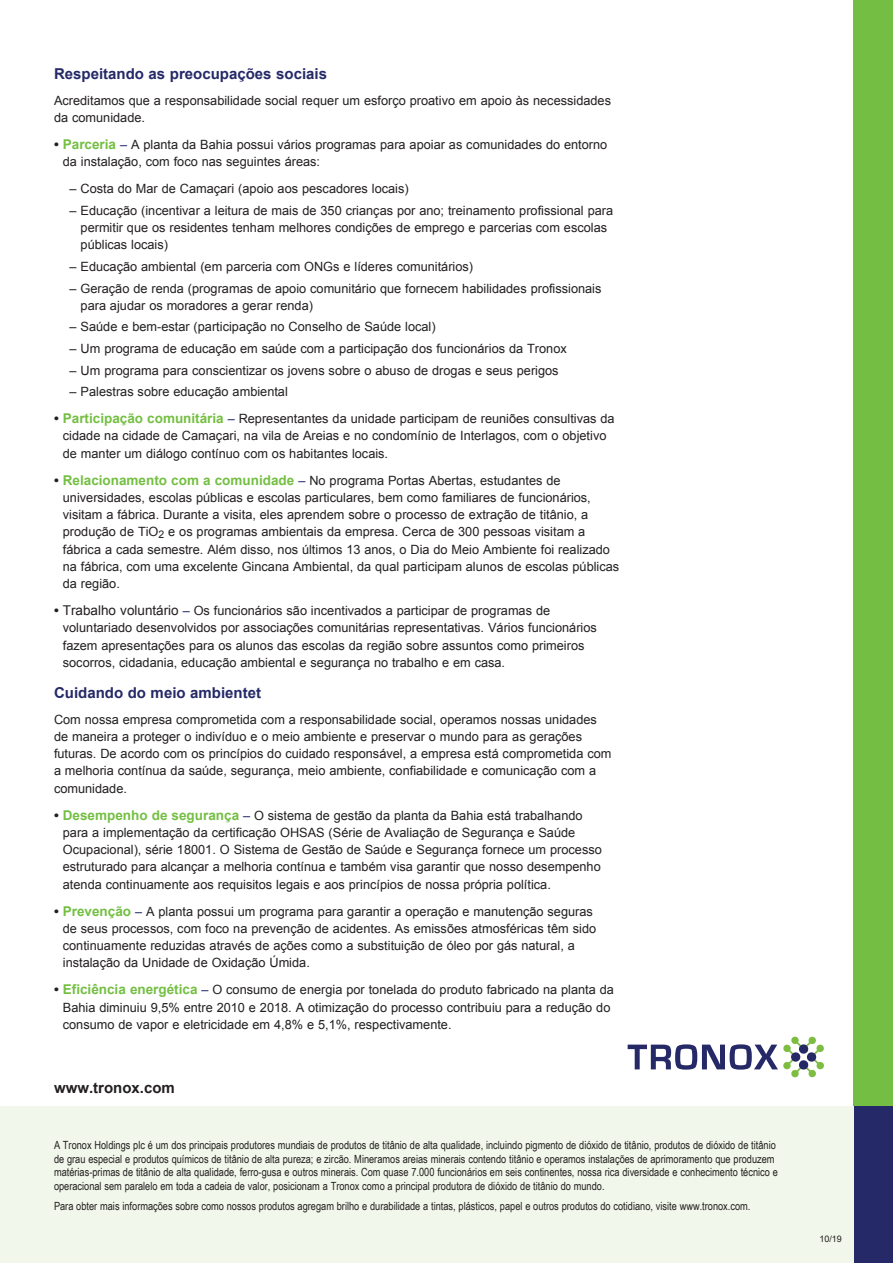
<style>
.page{position:relative;width:893px;height:1263px;background:#fff}
.page>*{position:absolute;margin:0;border:0;box-sizing:border-box;transform-origin:0 0}
.Subhead1{font:700 15px "Arial";color:#252967}
.BodyBullet{font:700 15px "Arial";color:#252967}
.t1{font:700 15px "Arial";color:#231f20}
.BodyBullet-2{font:12.75px/17.2px "Arial";color:#231f20}
.Body1{font:12.75px/17.2px "Arial";color:#231f20}
.Footnote{font:11.25px/13.5px "Arial Narrow";color:#231f20}
.t2{font:9px "Arial";color:#231f20}
.s1{font-weight:700;font-size:13.5px}
.s2{font-weight:700;font-size:13.5px;color:#74bf43}
.s3{color:#252967}
.s4{font-size:13.5px}
</style>
<div class="page">
<div style="left:854px;top:0;width:39px;height:1107px;background:#74bf43"></div>
<div style="left:854px;top:1107px;width:39px;height:156px;background:#252967"></div>
<div style="left:0;top:1107px;width:854px;height:156px;background:#f1f7ea"></div>
<svg style="left:628px;top:1036px;width:196px;height:42px"></svg>
<p class="Subhead1" style="left:54px;top:64px;width:275px">Respeitando as preocupações sociais</p>
<p class="Body1" style="left:54px;top:92px;width:559px">Acreditamos que a responsabilidade social requer um esforço proativo em apoio às necessidades da comunidade.</p>
<p class="BodyBullet-2" style="left:63px;top:136px;width:546px;text-indent:-9px"><span class="s1">•</span> <span class="s2">Parceria</span> <span class="s3">–</span> A planta da Bahia possui vários programas para apoiar as comunidades do entorno da instalação, com foco nas seguintes áreas:</p>
<p class="Body1" style="left:70px;top:180px;width:341px">– Costa do Mar de Camaçari (apoio aos pescadores locais)</p>
<p class="Body1" style="left:81px;top:202px;width:534px;text-indent:-11px">– Educação (incentivar a leitura de mais de 350 crianças por ano; treinamento profissional para permitir que os residentes tenham melhores condições de emprego e parcerias com escolas públicas locais)</p>
<p class="Body1" style="left:70px;top:258px;width:405px">– Educação ambiental (em parceria com ONGs e líderes comunitários)</p>
<p class="Body1" style="left:81px;top:280px;width:522px;text-indent:-11px">– Geração de renda (programas de apoio comunitário que fornecem habilidades profissionais para ajudar os moradores a gerar renda)</p>
<p class="Body1" style="left:70px;top:318px;width:368px">– Saúde e bem-estar (participação no Conselho de Saúde local)</p>
<p class="Body1" style="left:70px;top:340px;width:499px">– Um programa de educação em saúde com a participação dos funcionários da Tronox</p>
<p class="BodyBullet-2" style="left:70px;top:362px;width:491px">– Um programa para conscientizar os jovens sobre o abuso de drogas e seus perigos</p>
<p class="Body1" style="left:70px;top:383px;width:220px">– Palestras sobre educação ambiental</p>
<p class="BodyBullet-2" style="left:63px;top:410px;width:553px;text-indent:-9px"><span class="s1">•</span> <span class="s2">Participação comunitária</span> <span class="s3">–</span> Representantes da unidade participam de reuniões consultivas da cidade na cidade de Camaçari, na vila de Areias e no condomínio de Interlagos, com o objetivo de manter um diálogo contínuo com os habitantes locais.</p>
<p class="BodyBullet-2" style="left:63px;top:472px;width:558px;text-indent:-9px"><span class="s1">•</span> <span class="s2">Relacionamento com a comunidade</span> <span class="s3">–</span> No programa Portas Abertas, estudantes de universidades, escolas públicas e escolas particulares, bem como familiares de funcionários, visitam a fábrica. Durante a visita, eles aprendem sobre o processo de extração de titânio, a produção de TiO<sub>2</sub> e os programas ambientais da empresa. Cerca de 300 pessoas visitam a fábrica a cada semestre. Além disso, nos últimos 13 anos, o Dia do Meio Ambiente foi realizado na fábrica, com uma excelente Gincana Ambiental, da qual participam alunos de escolas públicas da região.</p>
<p class="BodyBullet-2" style="left:63px;top:602px;width:535px;text-indent:-9px"><span class="s1">•</span> <span class="s4">Trabalho voluntário</span> <span class="s3">–</span> Os funcionários são incentivados a participar de programas de voluntariado desenvolvidos por associações comunitárias representativas. Vários funcionários fazem apresentações para os alunos das escolas da região sobre assuntos como primeiros socorros, cidadania, educação ambiental e segurança no trabalho e em casa.</p>
<p class="BodyBullet" style="left:54px;top:683px;width:209px">Cuidando do meio ambientet</p>
<p class="Body1" style="left:54px;top:711px;width:559px">Com nossa empresa comprometida com a responsabilidade social, operamos nossas unidades de maneira a proteger o indivíduo e o meio ambiente e preservar o mundo para as gerações futuras. De acordo com os princípios do cuidado responsável, a empresa está comprometida com a melhoria contínua da saúde, segurança, meio ambiente, confiabilidade e comunicação com a comunidade.</p>
<p class="BodyBullet-2" style="left:63px;top:807px;width:540px;text-indent:-9px"><span class="s1">•</span> <span class="s2">Desempenho de segurança</span> <span class="s3">–</span> O sistema de gestão da planta da Bahia está trabalhando para a implementação da certificação OHSAS (Série de Avaliação de Segurança e Saúde Ocupacional), série 18001. O Sistema de Gestão de Saúde e Segurança fornece um processo estruturado para alcançar a melhoria contínua e também visa garantir que nosso desempenho atenda continuamente aos requisitos legais e aos princípios de nossa própria política.</p>
<p class="BodyBullet-2" style="left:63px;top:903px;width:535px;text-indent:-9px"><span class="s1">•</span> <span class="s2">Prevenção</span> <span class="s3">–</span> A planta possui um programa para garantir a operação e manutenção seguras de seus processos, com foco na prevenção de acidentes. As emissões atmosféricas têm sido continuamente reduzidas através de ações como a substituição de óleo por gás natural, a instalação da Unidade de Oxidação Úmida.</p>
<p class="BodyBullet-2" style="left:63px;top:981px;width:553px;text-indent:-9px"><span class="s1">•</span> <span class="s2">Eficiência energética</span> <span class="s3">–</span> O consumo de energia por tonelada do produto fabricado na planta da<br>Bahia diminuiu 9,5% entre 2010 e 2018. A otimização do processo contribuiu para a redução do consumo de vapor e eletricidade em 4,8% e 5,1%, respectivamente.</p>
<p class="t1" style="left:54px;top:1077px;width:122px">www.tronox.com</p>
<p class="Footnote" style="left:54px;top:1138px;width:725px">A Tronox Holdings plc é um dos principais produtores mundiais de produtos de titânio de alta qualidade, incluindo pigmento de dióxido de titânio, produtos de dióxido de titânio de grau especial e produtos químicos de titânio de alta pureza; e zircão. Mineramos areias minerais contendo titânio e operamos instalações de aprimoramento que produzem matérias-primas de titânio de alta qualidade, ferro-gusa e outros minerais. Com quase 7.000 funcionários em seis continentes, nossa rica diversidade e conhecimento técnico e operacional sem paralelo em toda a cadeia de valor, posicionam a Tronox como a principal produtora de dióxido de titânio do mundo.</p>
<p class="Footnote" style="left:54px;top:1199px;width:698px">Para obter mais informações sobre como nossos produtos agregam brilho e durabilidade a tintas, plásticos, papel e outros produtos do cotidiano, visite www.tronox.com.</p>
<p class="t2" style="left:819px;top:1233px;width:24px">10/19</p>
</div>
